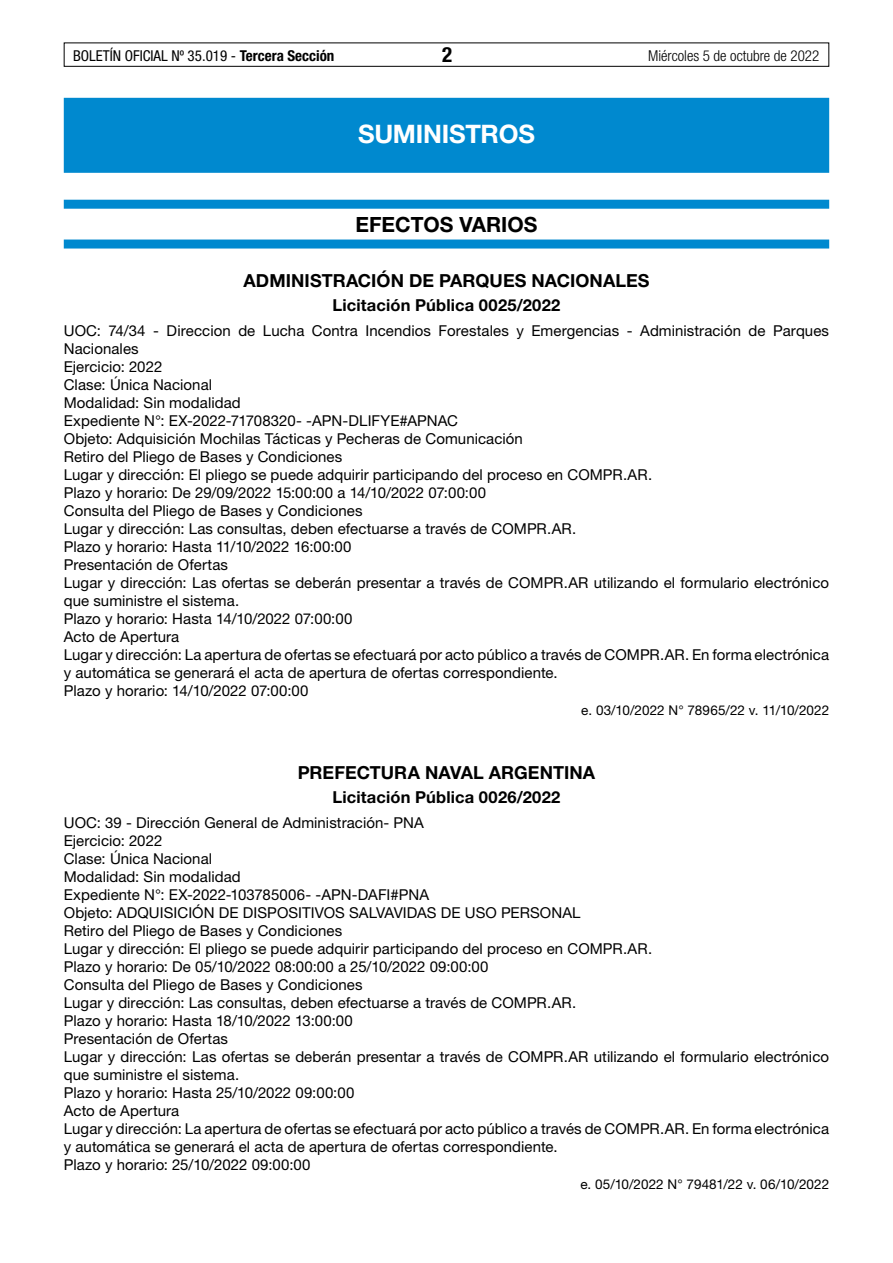
<style>
.page{position:relative;width:893px;height:1263px;background:#fff}
.page>*{position:absolute;margin:0;border:0;box-sizing:border-box;transform-origin:0 0}
.t1{font:700 25.5px "Helvetica Neue LT Std";letter-spacing:-.01em;color:#fff}
.t2{font:700 21px "Helvetica Neue LT Std";color:#000}
.t3{font:700 condensed 21px "Helvetica Neue LT Std";color:#000}
.t4{font:700 18px "Helvetica Neue LT Std";letter-spacing:.005em;color:#000}
.t5{font:700 16.5px "Helvetica Neue LT Std";letter-spacing:.01em;color:#000}
.t6{font:15px/18px "Helvetica Neue LT Std";letter-spacing:.005em;color:#000}
.t7{font:condensed 15px "Helvetica Neue LT Std";color:#000}
.t8{font:300 condensed 15px "Helvetica Neue LT Std";color:#000}
.t9{font:13.5px "Helvetica Neue LT Std";letter-spacing:.005em;color:#000}
.s1{font-weight:700}
</style>
<div class="page">
<div style="left:64px;top:43px;width:765px;height:24px;border:1px solid #000"></div>
<div style="left:64px;top:98px;width:765px;height:75px;background:#0089cf"></div>
<div style="left:64px;top:200px;width:765px;height:9px;background:#0089cf"></div>
<div style="left:64px;top:240px;width:765px;height:9px;background:#0089cf"></div>
<p class="t7" style="left:73px;top:47px;width:263px">BOLETÍN OFICIAL Nº 35.019 - <span class="s1">Tercera Sección</span></p>
<h2 class="t3" style="left:442px;top:42px;width:12px">2</h2>
<p class="t8" style="left:648px;top:47px;width:173px">Miércoles 5 de octubre de 2022</p>
<h1 class="t1" style="left:358px;top:118px;width:178px">SUMINISTROS</h1>
<h2 class="t2" style="left:356px;top:212px;width:183px">EFECTOS VARIOS</h2>
<p class="t4" style="left:244px;top:270px;width:407px">ADMINISTRACIÓN DE PARQUES NACIONALES</p>
<p class="t5" style="left:333px;top:295px;width:229px">Licitación Pública 0025/2022</p>
<p class="t6" style="left:64px;top:321px;width:767px">UOC: 74/34 - Direccion de Lucha Contra Incendios Forestales y Emergencias - Administración de Parques Nacionales<br>Ejercicio: 2022<br>Clase: Única Nacional<br>Modalidad: Sin modalidad<br>Expediente N°: EX-2022-71708320- -APN-DLIFYE#APNAC<br>Objeto: Adquisición Mochilas Tácticas y Pecheras de Comunicación<br>Retiro del Pliego de Bases y Condiciones<br>Lugar y dirección: El pliego se puede adquirir participando del proceso en COMPR.AR.<br>Plazo y horario: De 29/09/2022 15:00:00 a 14/10/2022 07:00:00<br>Consulta del Pliego de Bases y Condiciones<br>Lugar y dirección: Las consultas, deben efectuarse a través de COMPR.AR.<br>Plazo y horario: Hasta 11/10/2022 16:00:00<br>Presentación de Ofertas<br>Lugar y dirección: Las ofertas se deberán presentar a través de COMPR.AR utilizando el formulario electrónico que suministre el sistema.<br>Plazo y horario: Hasta 14/10/2022 07:00:00<br>Acto de Apertura<br>Lugar y dirección: La apertura de ofertas se efectuará por acto público a través de COMPR.AR. En forma electrónica y automática se generará el acta de apertura de ofertas correspondiente.<br>Plazo y horario: 14/10/2022 07:00:00</p>
<p class="t9" style="left:581px;top:702px;width:249px">e. 03/10/2022 N° 78965/22 v. 11/10/2022</p>
<p class="t4" style="left:298px;top:761px;width:299px">PREFECTURA NAVAL ARGENTINA</p>
<p class="t5" style="left:333px;top:787px;width:229px">Licitación Pública 0026/2022</p>
<p class="t6" style="left:64px;top:813px;width:767px">UOC: 39 - Dirección General de Administración- PNA<br>Ejercicio: 2022<br>Clase: Única Nacional<br>Modalidad: Sin modalidad<br>Expediente N°: EX-2022-103785006- -APN-DAFI#PNA<br>Objeto: ADQUISICIÓN DE DISPOSITIVOS SALVAVIDAS DE USO PERSONAL<br>Retiro del Pliego de Bases y Condiciones<br>Lugar y dirección: El pliego se puede adquirir participando del proceso en COMPR.AR.<br>Plazo y horario: De 05/10/2022 08:00:00 a 25/10/2022 09:00:00<br>Consulta del Pliego de Bases y Condiciones<br>Lugar y dirección: Las consultas, deben efectuarse a través de COMPR.AR.<br>Plazo y horario: Hasta 18/10/2022 13:00:00<br>Presentación de Ofertas<br>Lugar y dirección: Las ofertas se deberán presentar a través de COMPR.AR utilizando el formulario electrónico que suministre el sistema.<br>Plazo y horario: Hasta 25/10/2022 09:00:00<br>Acto de Apertura<br>Lugar y dirección: La apertura de ofertas se efectuará por acto público a través de COMPR.AR. En forma electrónica y automática se generará el acta de apertura de ofertas correspondiente.<br>Plazo y horario: 25/10/2022 09:00:00</p>
<p class="t9" style="left:580px;top:1176px;width:250px">e. 05/10/2022 N° 79481/22 v. 06/10/2022</p>
</div>
